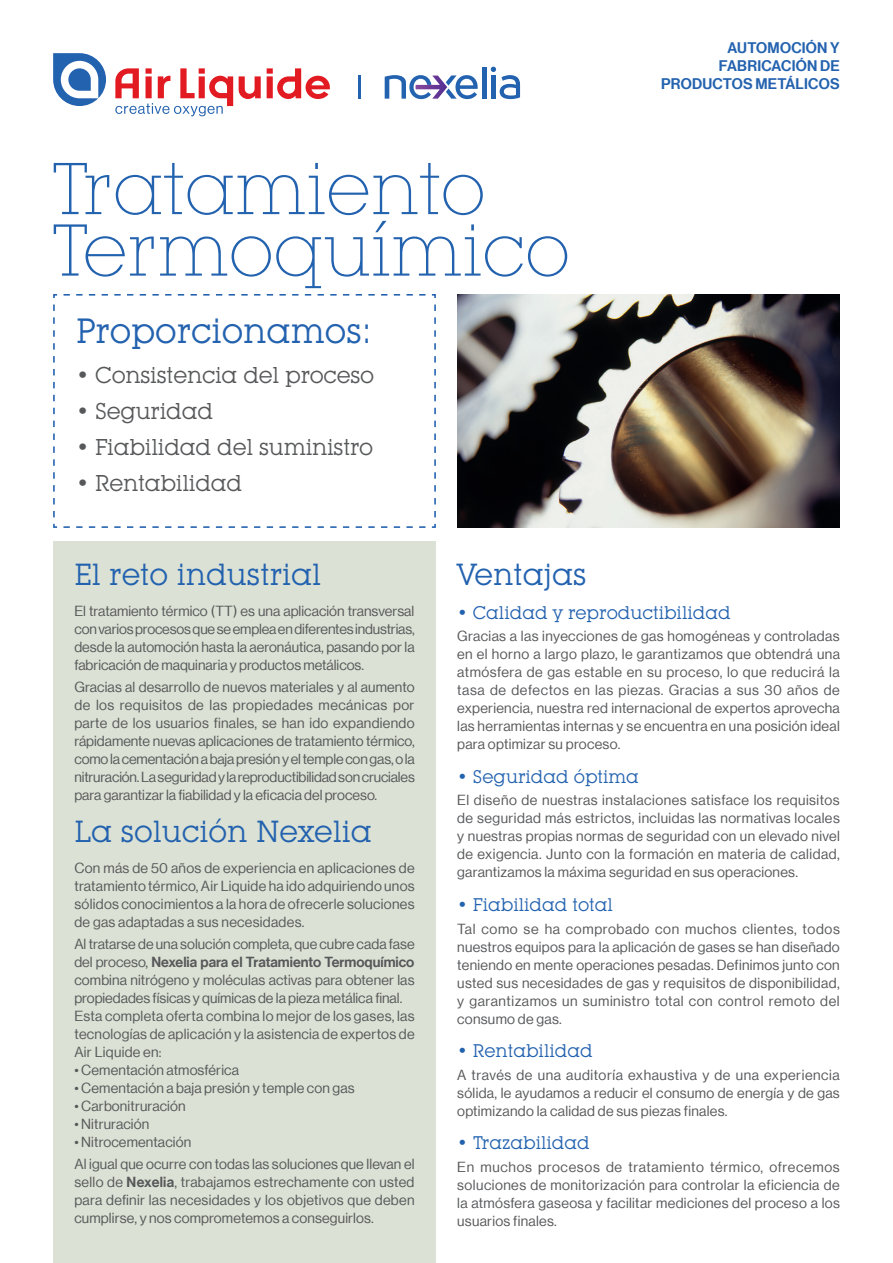
<style>
.page{position:relative;width:893px;height:1263px;background:#fff}
.page>*{position:absolute;margin:0;border:0;box-sizing:border-box;transform-origin:0 0}
.t1{font:300 72px/61.5px "Lubalin Graph IT Cby BT Xtra";color:#2362af}
.t2{font:34.5px "Lubalin Graph IT Cby BT";color:#2362af}
.t3{font:30px "Lubalin Graph IT Cby BT";color:#2362af}
.t4{font:22.5px "Lubalin Graph IT Cby BT";letter-spacing:-.01em;color:#57585a}
.t5{font:18px "Lubalin Graph IT Cby BT";color:#2362af}
.t6{font:15px/18px "N Haas Grotesk DS Pro 65 Md";letter-spacing:.015em;color:#2362af;text-align:right}
.t7{font:14.25px/18px "N Haas Grotesk DS Pro 55 Rg";letter-spacing:.01em;color:#57585a;text-align:justify}
.t8{font:14.25px "N Haas Grotesk DS Pro 65 Md";color:#57585a}
.s1{font-family:"N Haas Grotesk DS Pro 55 Rg"}
.s2{font-family:"N Haas Grotesk DS Pro 65 Md"}
</style>
<div class="page">
<div style="left:53px;top:541px;width:383px;height:722px;background:#dbe1d4"></div>
<svg style="left:53px;top:294px;width:383px;height:234px"></svg>
<hr style="left:358px;top:75px;width:2px;height:24px;background:#2362af">
<img style="left:457px;top:294px;width:383px;height:234px">
<hr style="left:482px;top:67px;width:4px;height:32px;background:#2362af">
<svg style="left:491px;top:67px;width:29px;height:32px"></svg>
<svg style="left:385px;top:75px;width:93px;height:24px"></svg>
<svg style="left:53px;top:53px;width:53px;height:53px"></svg>
<svg style="left:239px;top:76px;width:22px;height:23px"></svg>
<svg style="left:267px;top:68px;width:63px;height:31px"></svg>
<svg style="left:115px;top:68px;width:118px;height:48px"></svg>
<h1 class="t1" style="left:51px;top:157px;width:520px">Tratamiento<br>Termoquímico</h1>
<h2 class="t2" style="left:76px;top:310px;width:297px">Proporcionamos:</h2>
<h3 class="t4" style="left:76px;top:362px;width:300px">• Consistencia del proceso</h3>
<h3 class="t4" style="left:76px;top:398px;width:139px">• Seguridad</h3>
<h3 class="t4" style="left:76px;top:434px;width:299px">• Fiabilidad del suministro</h3>
<h3 class="t4" style="left:76px;top:470px;width:168px">• Rentabilidad</h3>
<p class="t6" style="left:661px;top:39px;width:180px">AUTOMOCIÓN Y<br>FABRICACIÓN DE<br>PRODUCTOS METÁLICOS</p>
<h3 class="t3" style="left:74px;top:556px;width:248px">El reto industrial</h3>
<p class="t7" style="left:74px;top:602px;width:342px">El tratamiento térmico (TT) es una aplicación transversal con varios procesos que se emplea en diferentes industrias, desde la automoción hasta la aeronáutica, pasando por la fabricación de maquinaria y productos metálicos.</p>
<p class="t7" style="left:74px;top:678px;width:342px">Gracias al desarrollo de nuevos materiales y al aumento de los requisitos de las propiedades mecánicas por parte de los usuarios finales, se han ido expandiendo rápidamente nuevas aplicaciones de tratamiento térmico, como la cementación a baja presión y el temple con gas, o la nitruración. La seguridad y la reproductibilidad son cruciales para garantizar la fiabilidad y la eficacia del proceso.</p>
<h3 class="t3" style="left:74px;top:813px;width:299px">La solución Nexelia</h3>
<p class="t7" style="left:74px;top:859px;width:342px">Con más de 50 años de experiencia en aplicaciones de tratamiento térmico, Air Liquide ha ido adquiriendo unos sólidos conocimientos a la hora de ofrecerle soluciones de gas adaptadas a sus necesidades.</p>
<p class="t7" style="left:74px;top:935px;width:342px">Al tratarse de una solución completa, que cubre cada fase</p>
<p class="t8" style="left:74px;top:954px;width:342px"><span class="s1">del proceso,</span> Nexelia para el Tratamiento Termoquímico</p>
<p class="t7" style="left:74px;top:971px;width:342px;text-align:left">combina nitrógeno y moléculas activas para obtener las propiedades físicas y químicas de la pieza metálica final.<br>Esta completa oferta combina lo mejor de los gases, las tecnologías de aplicación y la asistencia de expertos de Air Liquide en:</p>
<p class="t7" style="left:74px;top:1061px;width:166px">• Cementación atmosférica</p>
<p class="t7" style="left:74px;top:1079px;width:282px">• Cementación a baja presión y temple con gas</p>
<p class="t7" style="left:74px;top:1097px;width:113px">• Carbonitruración</p>
<p class="t7" style="left:74px;top:1115px;width:76px">• Nitruración</p>
<p class="t7" style="left:74px;top:1131px;width:342px;line-height:22.2px">• Nitrocementación<br>Al igual que ocurre con todas las soluciones que llevan el</p>
<p class="t7" style="left:74px;top:1173px;width:342px">sello de <span class="s2">Nexelia</span>, trabajamos estrechamente con usted para definir las necesidades y los objetivos que deben cumplirse, y nos comprometemos a conseguirlos.</p>
<h3 class="t3" style="left:457px;top:556px;width:131px">Ventajas</h3>
<p class="t5" style="left:457px;top:602px;width:275px">• Calidad y reproductibilidad</p>
<p class="t7" style="left:457px;top:627px;width:384px">Gracias a las inyecciones de gas homogéneas y controladas en el horno a largo plazo, le garantizamos que obtendrá una atmósfera de gas estable en su proceso, lo que reducirá la tasa de defectos en las piezas. Gracias a sus 30 años de experiencia, nuestra red internacional de expertos aprovecha las herramientas internas y se encuentra en una posición ideal para optimizar su proceso.</p>
<p class="t5" style="left:457px;top:766px;width:183px">• Seguridad óptima</p>
<p class="t7" style="left:457px;top:791px;width:384px">El diseño de nuestras instalaciones satisface los requisitos de seguridad más estrictos, incluidas las normativas locales y nuestras propias normas de seguridad con un elevado nivel de exigencia. Junto con la formación en materia de calidad, garantizamos la máxima seguridad en sus operaciones.</p>
<p class="t5" style="left:457px;top:894px;width:157px">• Fiabilidad total</p>
<p class="t7" style="left:457px;top:919px;width:384px">Tal como se ha comprobado con muchos clientes, todos nuestros equipos para la aplicación de gases se han diseñado teniendo en mente operaciones pesadas. Definimos junto con usted sus necesidades de gas y requisitos de disponibilidad, y garantizamos un suministro total con control remoto del consumo de gas.</p>
<p class="t5" style="left:457px;top:1040px;width:137px">• Rentabilidad</p>
<p class="t7" style="left:457px;top:1065px;width:384px">A través de una auditoría exhaustiva y de una experiencia sólida, le ayudamos a reducir el consumo de energía y de gas optimizando la calidad de sus piezas finales.</p>
<p class="t5" style="left:457px;top:1132px;width:134px">• Trazabilidad</p>
<p class="t7" style="left:457px;top:1157px;width:384px">En muchos procesos de tratamiento térmico, ofrecemos soluciones de monitorización para controlar la eficiencia de la atmósfera gaseosa y facilitar mediciones del proceso a los usuarios finales.</p>
</div>
